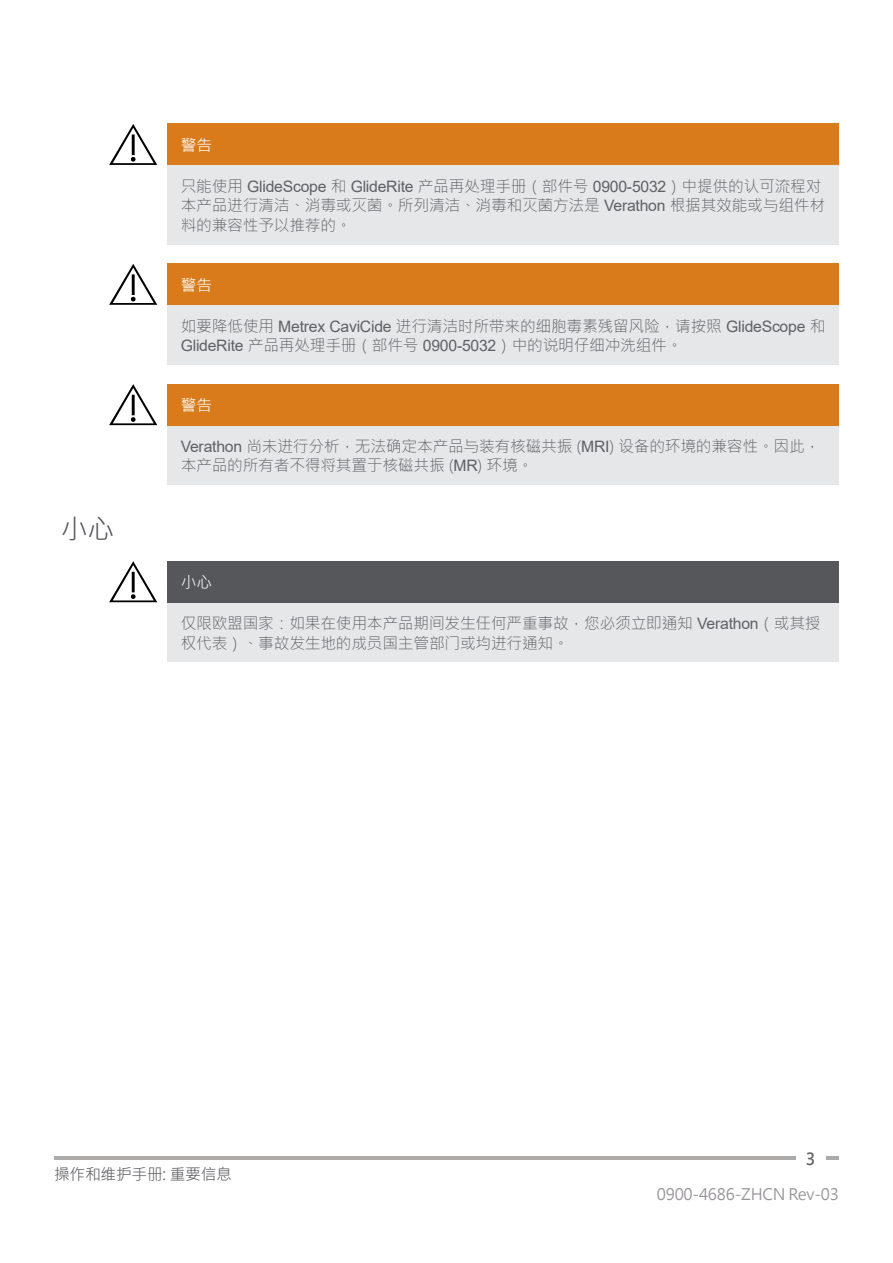
<style>
.page{position:relative;width:893px;height:1263px;background:#fff}
.page>*{position:absolute;margin:0;border:0;box-sizing:border-box;transform-origin:0 0}
.Heading_3{font:27px "Microsoft Jheng Hei";color:#54565b}
.t1{font:700 16.5px "Microsoft Jheng Hei";color:#606165}
.Table_Text{font:300 15.75px/19.5px "Microsoft Jheng Hei";letter-spacing:-.015em;color:#606165}
.t2{font:15.75px "Microsoft Jheng Hei";letter-spacing:-.015em;color:#99969a}
.t3{font:15.75px "Microsoft Jheng Hei";letter-spacing:-.015em;color:#606165}
.Caution_Heading{font:15.75px "Microsoft Jheng Hei";color:#fff}
.s1{font-family:"Arial";font-weight:400}
</style>
<div class="page">
<hr style="left:54px;top:1156px;width:785px;height:3px;background:#adabaa">
<div style="left:796px;top:1151px;width:29px;height:14px;background:#fff"></div>
<div style="left:167px;top:163px;width:672px;height:81px;background:#e6e7e8"></div>
<div style="left:167px;top:124px;width:672px;height:41px;background:#d97b1b"></div>
<svg style="left:109px;top:124px;width:49px;height:41px"></svg>
<div style="left:167px;top:303px;width:672px;height:62px;background:#e6e7e8"></div>
<div style="left:167px;top:264px;width:672px;height:41px;background:#d97b1b"></div>
<svg style="left:109px;top:264px;width:49px;height:41px"></svg>
<div style="left:167px;top:423px;width:672px;height:62px;background:#e6e7e8"></div>
<div style="left:167px;top:384px;width:672px;height:41px;background:#d97b1b"></div>
<svg style="left:109px;top:384px;width:48px;height:41px"></svg>
<div style="left:167px;top:600px;width:672px;height:62px;background:#e6e7e8"></div>
<div style="left:167px;top:561px;width:672px;height:41px;background:#55575a"></div>
<svg style="left:109px;top:561px;width:48px;height:41px"></svg>
<p class="Caution_Heading" style="left:181px;top:135px;width:33px">警告</p>
<p class="Table_Text" style="left:181px;top:176px;width:646px">只能使用 <span class="s1">GlideScope</span> 和 <span class="s1">GlideRite</span> 产品再处理手册（部件号 <span class="s1">0900-5032</span>）中提供的认可流程对本产品进行清洁、消毒或灭菌。所列清洁、消毒和灭菌方法是 <span class="s1">Verathon</span> 根据其效能或与组件材料的兼容性予以推荐的。</p>
<p class="Caution_Heading" style="left:181px;top:275px;width:33px">警告</p>
<p class="Table_Text" style="left:181px;top:316px;width:646px">如要降低使用 <span class="s1">Metrex CaviCide</span> 进行清洁时所带来的细胞毒素残留风险，请按照 <span class="s1">GlideScope</span> 和<br><span class="s1">GlideRite</span> 产品再处理手册（部件号 <span class="s1">0900-5032</span>）中的说明仔细冲洗组件。</p>
<p class="Caution_Heading" style="left:181px;top:395px;width:33px">警告</p>
<h3 class="Heading_3" style="left:61px;top:513px;width:55px">小心</h3>
<p class="Table_Text" style="left:181px;top:436px;width:641px"><span class="s1">Verathon</span> 尚未进行分析，无法确定本产品与装有核磁共振 (<span class="s1">MRI</span>) 设备的环境的兼容性。因此，本产品的所有者不得将其置于核磁共振 (<span class="s1">MR</span>) 环境。</p>
<p class="Caution_Heading" style="left:181px;top:572px;width:33px">小心</p>
<p class="Table_Text" style="left:181px;top:613px;width:641px">仅限欧盟国家：如果在使用本产品期间发生任何严重事故，您必须立即通知 <span class="s1">Verathon</span>（或其授权代表）、事故发生地的成员国主管部门或均进行通知。</p>
<p class="t1" style="left:806px;top:1148px;width:11px">3</p>
<p class="t3" style="left:54px;top:1165px;width:179px">操作和维护手册: 重要信息</p>
<p class="t2" style="left:657px;top:1185px;width:184px">0900-4686-ZHCN Rev-03</p>
</div>
